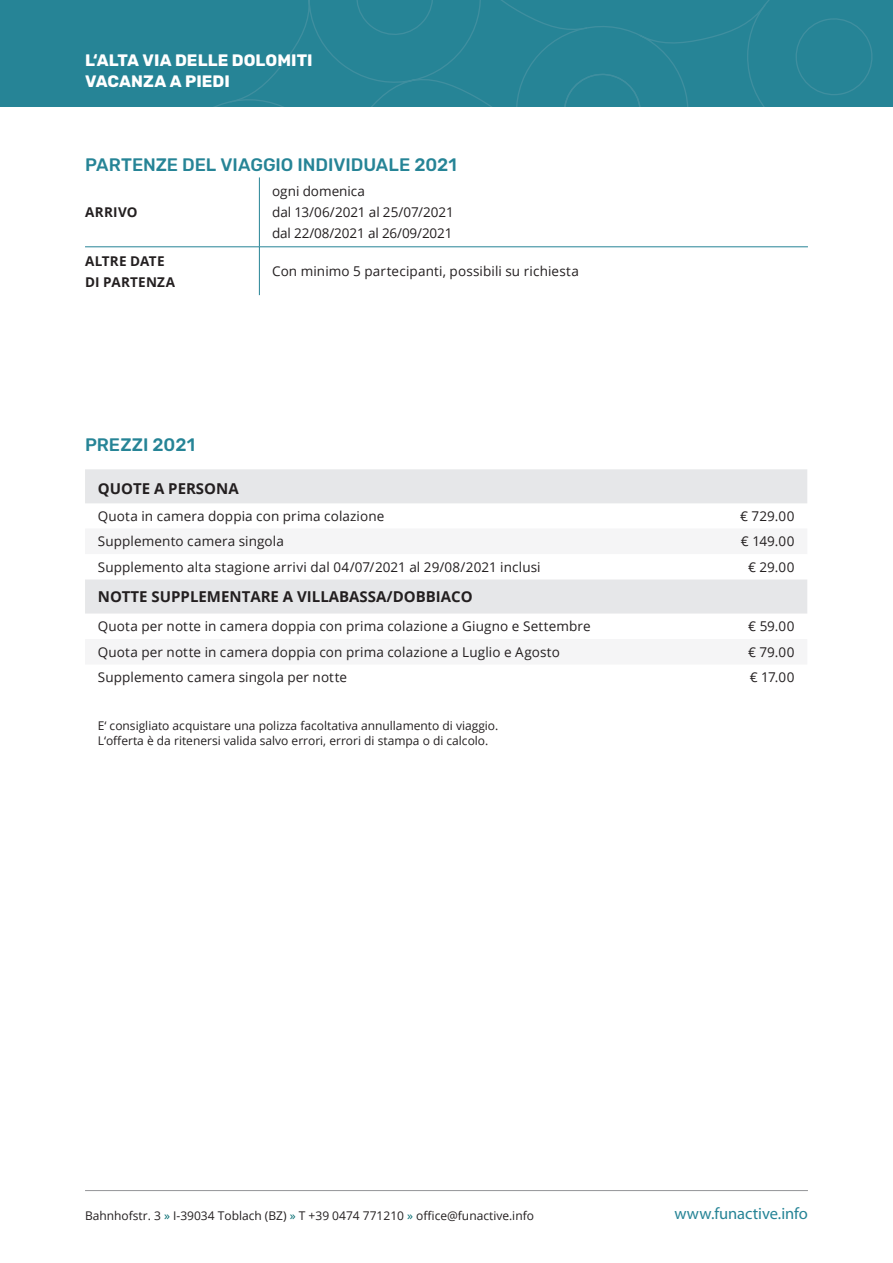
<style>
.page{position:relative;width:893px;height:1263px;background:#fff}
.page>*{position:absolute;margin:0;border:0;box-sizing:border-box;transform-origin:0 0}
.t1{font:500 18px "Rubik";letter-spacing:-.005em;color:#268496}
.t2{font:700 16.5px/21px "Rubik";letter-spacing:.005em;color:#fff}
.t3{font:16.5px "Myriad Pro";letter-spacing:-.005em;color:#268496}
.t4{font:700 15px "Open Sans";color:#231f20}
.T_Open_Sans_9_14{font:13.5px "Open Sans";letter-spacing:.01em;color:#231f20}
.T_Open_Sans_9_14-2{font:700 13.5px/21px "Open Sans";letter-spacing:.02em;color:#231f20}
.T_Open_Sans_9_14-3{font:13.5px "Open Sans";letter-spacing:-.01em;color:#231f20}
.t5{font:12px "Open Sans";color:#231f20}
.s1{color:#006b70}
</style>
<div class="page">
<div style="left:0;top:0;width:893px;height:106px;background:#268496"></div>
<svg style="left:216px;top:0;width:657px;height:106px"></svg>
<hr style="left:85px;top:1190px;width:723px;height:1px;background:#939598">
<div style="left:85px;top:469px;width:722px;height:34px;background:#e6e7e9"></div>
<div style="left:85px;top:579px;width:722px;height:35px;background:#e6e7e9"></div>
<hr style="left:259px;top:177px;width:1px;height:70px;background:#268496">
<hr style="left:85px;top:247px;width:174px;height:1px;background:#268496">
<hr style="left:259px;top:247px;width:549px;height:1px;background:#268496">
<hr style="left:259px;top:247px;width:1px;height:48px;background:#268496">
<p class="t2" style="left:85px;top:51px;width:229px">L‘ALTA VIA DELLE DOLOMITI<br>VACANZA A PIEDI</p>
<p class="t1" style="left:85px;top:155px;width:373px">PARTENZE DEL VIAGGIO INDIVIDUALE 2021</p>
<p class="T_Open_Sans_9_14-2" style="left:85px;top:202px;width:54px">ARRIVO</p>
<p class="T_Open_Sans_9_14" style="left:272px;top:182px;width:94px">ogni domenica</p>
<p class="T_Open_Sans_9_14" style="left:272px;top:203px;width:183px">dal 13/06/2021 al 25/07/2021</p>
<p class="T_Open_Sans_9_14-3" style="left:272px;top:224px;width:182px">dal 22/08/2021 al 26/09/2021</p>
<p class="T_Open_Sans_9_14-2" style="left:85px;top:250px;width:92px">ALTRE DATE<br>DI PARTENZA</p>
<p class="T_Open_Sans_9_14" style="left:272px;top:262px;width:308px">Con minimo 5 partecipanti, possibili su richiesta</p>
<p class="t1" style="left:85px;top:434px;width:112px">PREZZI 2021</p>
<p class="t4" style="left:98px;top:478px;width:142px">QUOTE A PERSONA</p>
<p class="T_Open_Sans_9_14" style="left:98px;top:507px;width:288px">Quota in camera doppia con prima colazione</p>
<p class="T_Open_Sans_9_14" style="left:740px;top:507px;width:56px">€ 729.00</p>
<p class="T_Open_Sans_9_14" style="left:98px;top:532px;width:188px">Supplemento camera singola</p>
<p class="T_Open_Sans_9_14" style="left:741px;top:532px;width:55px">€ 149.00</p>
<p class="T_Open_Sans_9_14" style="left:98px;top:558px;width:444px">Supplemento alta stagione arrivi dal 04/07/2021 al 29/08/2021 inclusi</p>
<p class="T_Open_Sans_9_14" style="left:748px;top:558px;width:48px">€ 29.00</p>
<p class="t4" style="left:98px;top:586px;width:376px">NOTTE SUPPLEMENTARE A VILLABASSA/DOBBIACO</p>
<p class="T_Open_Sans_9_14" style="left:98px;top:617px;width:494px">Quota per notte in camera doppia con prima colazione a Giugno e Settembre</p>
<p class="T_Open_Sans_9_14" style="left:748px;top:617px;width:48px">€ 59.00</p>
<p class="T_Open_Sans_9_14" style="left:98px;top:643px;width:464px">Quota per notte in camera doppia con prima colazione a Luglio e Agosto</p>
<p class="T_Open_Sans_9_14" style="left:748px;top:643px;width:48px">€ 79.00</p>
<p class="T_Open_Sans_9_14" style="left:98px;top:668px;width:251px">Supplemento camera singola per notte</p>
<p class="T_Open_Sans_9_14" style="left:750px;top:668px;width:46px">€ 17.00</p>
<p class="t5" style="left:98px;top:717px;width:402px">E‘ consigliato acquistare una polizza facoltativa annullamento di viaggio.</p>
<p class="t5" style="left:98px;top:732px;width:392px">L‘offerta è da ritenersi valida salvo errori, errori di stampa o di calcolo.</p>
<p class="t5" style="left:85px;top:1207px;width:450px">Bahnhofstr. 3 <span class="s1">»</span> I-39034 Toblach (BZ) <span class="s1">»</span> T +39 0474 771210 <span class="s1">»</span> office@funactive.info</p>
<p class="t3" style="left:674px;top:1203px;width:135px">www.funactive.info</p>
</div>
